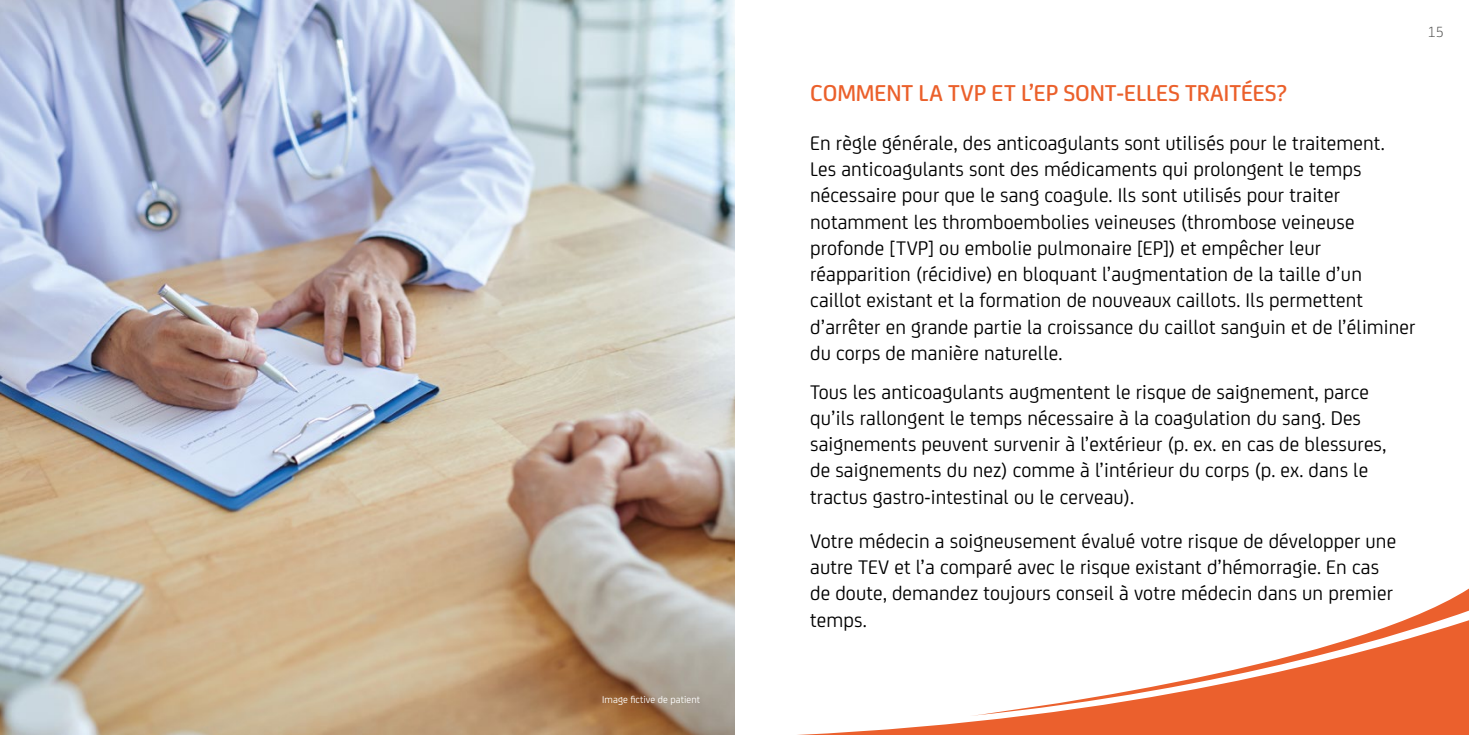
<style>
.page{position:relative;width:1469px;height:735px;background:#fff}
.page>*{position:absolute;margin:0;border:0;box-sizing:border-box;transform-origin:0 0}
.t1{font:500 24.5px "FS Joey";letter-spacing:-.005em;color:#eb602b}
.t2{font:21px/26.2px "FS Joey";letter-spacing:.005em;color:#000}
.t3{font:300 15.75px "FS Joey";color:#4a4a49}
.t4{font:10.5px "FS Joey";letter-spacing:.005em;color:#fff}
</style>
<div class="page">
<svg style="left:817px;top:715px;width:651px;height:19px"></svg>
<svg style="left:978px;top:589px;width:490px;height:126px"></svg>
<img style="left:0;top:0;width:734px;height:734px">
<p class="t4" style="left:602px;top:691px;width:99px">Image fictive de patient</p>
<p class="t3" style="left:1427px;top:20px;width:18px">15</p>
<p class="t1" style="left:810px;top:75px;width:479px">COMMENT LA TVP ET L’EP SONT-ELLES TRAITÉES?</p>
<p class="t2" style="left:810px;top:128px;width:607px">En règle générale, des anticoagulants sont utilisés pour le traitement.<br>Les anticoagulants sont des médicaments qui prolongent le temps nécessaire pour que le sang coagule. Ils sont utilisés pour traiter notamment les thromboembolies veineuses (thrombose veineuse profonde [TVP] ou embolie pulmonaire [EP]) et empêcher leur réapparition (récidive) en bloquant l’augmentation de la taille d’un caillot existant et la formation de nouveaux caillots. Ils permettent d’arrêter en grande partie la croissance du caillot sanguin et de l’éliminer du corps de manière naturelle.</p>
<p class="t2" style="left:810px;top:377px;width:577px">Tous les anticoagulants augmentent le risque de saignement, parce qu’ils rallongent le temps nécessaire à la coagulation du sang. Des saignements peuvent survenir à l’extérieur (p. ex. en cas de blessures, de saignements du nez) comme à l’intérieur du corps (p. ex. dans le tractus gastro-intestinal ou le cerveau).</p>
<p class="t2" style="left:810px;top:526px;width:587px">Votre médecin a soigneusement évalué votre risque de développer une autre TEV et l’a comparé avec le risque existant d’hémorragie. En cas de doute, demandez toujours conseil à votre médecin dans un premier temps.</p>
</div>
